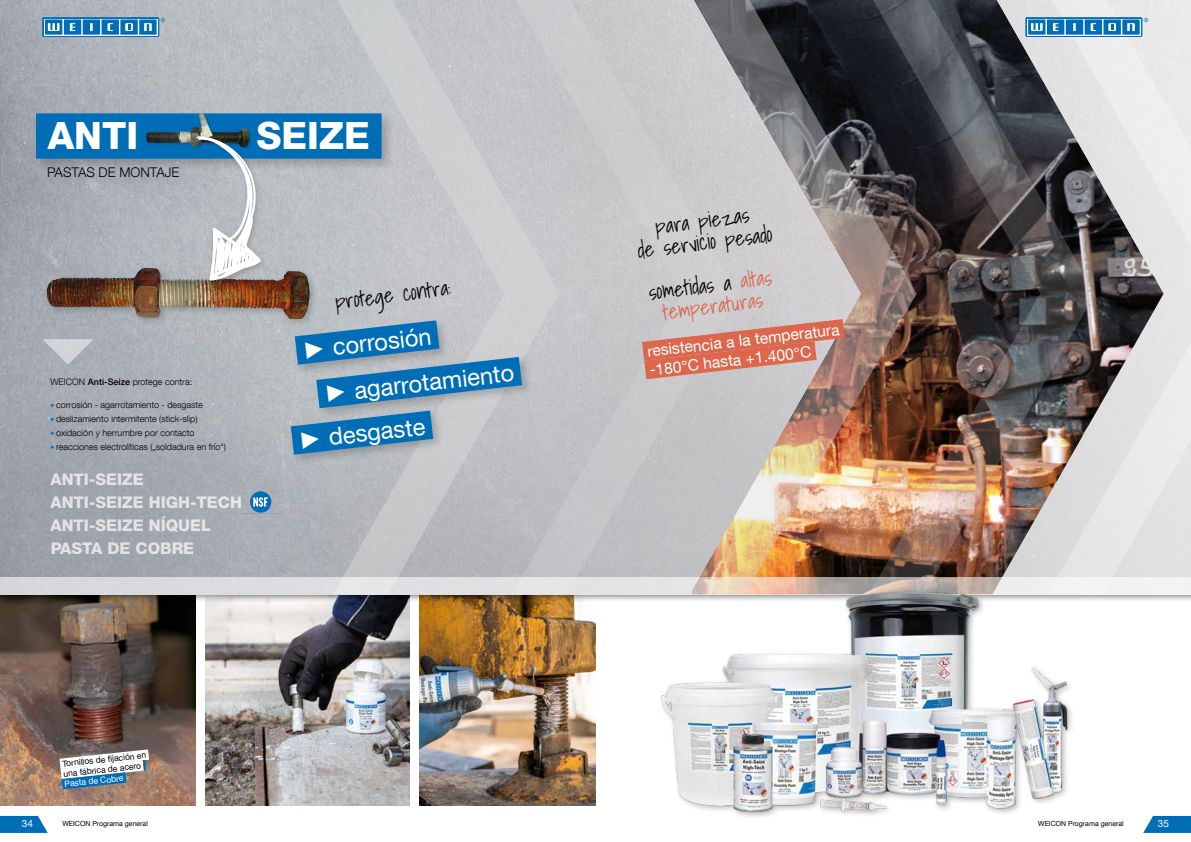
<style>
.page{position:relative;width:1191px;height:842px;background:#fff}
.page>*{position:absolute;margin:0;border:0;box-sizing:border-box;transform-origin:0 0}
.t1{font:800 37.5px "Helvetica Neue LT Com";color:#fff}
.t2{font:23.7px/46.1px "Helvetica Neue LT Com";color:#fff}
.t3{font:300 21px/21.5px "Shadows Into";color:#000;text-align:center}
.t4{font:300 21px/21.5px "Shadows Into";color:#dc674c;text-align:center}
.t5{font:800 16px/22.7px "Helvetica Neue LT Com";color:#fff}
.t6{font:15.6px/18.6px "Helvetica Neue LT Com";color:#fff}
.t7{font:300 13.4px "Helvetica Neue LT Com";color:#000}
.t8{font:10px "Helvetica Neue LT Com";color:#fff}
.t9{font:300 9px/14px "Helvetica Neue LT Com";color:#000}
.t10{font:8.5px/10.2px "Helvetica Neue LT Com";color:#000}
.t11{font:8.5px "Helvetica Neue LT Com";color:#fff}
.t12{font:7px "Helvetica Neue LT Com";color:#000}
.s1{font-weight:500}
.s2{font-family:"Arial";font-weight:400;font-size:5px;color:#006eb7}
.s3{font-family:"Arial"}
.s4{color:#000}
</style>
<div class="page">
<img style="left:0;top:602px;width:196px;height:204px">
<img style="left:206px;top:602px;width:204px;height:204px">
<img style="left:420px;top:602px;width:175px;height:204px">
<img style="left:0;top:0;width:331px;height:577px">
<svg style="left:331px;top:0;width:178px;height:577px;background:#c2c4c7"></svg>
<svg style="left:509px;top:0;width:179px;height:577px;background:#c5c6c9"></svg>
<svg style="left:43px;top:17px;width:122px;height:20px;background:#4594c8"></svg>
<div style="left:0;top:577px;width:1191px;height:17px;background:#dedfe1"></div>
<img style="left:688px;top:0;width:179px;height:588px">
<img style="left:867px;top:0;width:178px;height:588px">
<svg style="left:1045px;top:0;width:146px;height:594px;background:#bab8b9"></svg>
<svg style="left:1025px;top:17px;width:123px;height:20px;background:#4796ca"></svg>
<div style="left:658px;top:588px;width:416px;height:231px;background:#fff"></div>
<img style="left:660px;top:588px;width:411px;height:227px">
<svg style="left:0;top:816px;width:48px;height:17px"></svg>
<svg style="left:1143px;top:816px;width:48px;height:17px"></svg>
<div style="left:33px;top:110px;width:362px;height:80px;background:#000;opacity:.2"></div>
<div style="left:36px;top:113px;width:345px;height:46px;background:#006eb7"></div>
<svg style="left:42px;top:339px;width:52px;height:26px"></svg>
<div style="left:43px;top:264px;width:275px;height:64px;background:#000;opacity:.2"></div>
<img style="left:47px;top:268px;width:96px;height:40px">
<div style="left:145px;top:112px;width:108px;height:38px;background:#000;opacity:.2"></div>
<img style="left:157px;top:113px;width:45px;height:19px">
<div style="left:193px;top:133px;width:74px;height:154px;background:#000;opacity:.2"></div>
<svg style="left:196px;top:136px;width:65px;height:145px"></svg>
<svg style="left:49px;top:743px;width:111px;height:52px"></svg>
<div style="left:250px;top:491px;width:21px;height:22px;background:#006eb7;border-radius:50%"></div>
<svg style="left:253px;top:497px;width:15px;height:10px"></svg>
<svg style="left:261px;top:303px;width:291px;height:169px;background:#87a7be"></svg>
<svg style="left:622px;top:308px;width:242px;height:83px;background:#cb9d93"></svg>
<h1 class="t1" style="left:48px;top:114px;width:92px">ANTI</h1>
<h1 class="t1" style="left:256px;top:114px;width:115px">SEIZE</h1>
<h3 class="t7" style="left:47px;top:164px;width:134px">PASTAS DE MONTAJE</h3>
<p class="t9" style="left:50px;top:374px;width:143px">WEICON <span class="s1">Anti-Seize</span> protege contra:</p>
<p class="t9" style="left:50px;top:398px;width:177px"><span class="s2">►</span>corrosión - agarrotamiento - desgaste <span class="s2">►</span>deslizamiento intermitente (stick-slip) <span class="s2">►</span>oxidación y herrumbre por contacto <span class="s2">►</span>reacciones electrolíticas („soldadura en frío“)</p>
<h3 class="t5" style="left:50px;top:468px;width:193px">ANTI-SEIZE<br>ANTI-SEIZE HIGH-TECH</h3>
<h3 class="t5" style="left:50px;top:514px;width:162px">ANTI-SEIZE NÍQUEL<br>PASTA DE COBRE</h3>
<h3 class="t3" style="left:334px;top:291px;width:117px;rotate:-7deg">protege contra:</h3>
<h2 class="t2" style="left:316px;top:326px;width:192px;text-indent:-16px;rotate:-7deg"><span class="s3">►</span> corrosión<br><span class="s3">►</span> agarrotamiento</h2>
<h2 class="t2" style="left:296px;top:418px;width:128px;rotate:-7deg"><span class="s3">►</span> desgaste</h2>
<p class="t10" style="left:62px;top:758px;width:86px;rotate:-6deg">Tornillos de fi jación en una fábrica de acero</p>
<p class="t11" style="left:64px;top:779px;width:61px;rotate:-6deg">Pasta de Cobre</p>
<h3 class="t3" style="left:634px;top:218px;width:137px;rotate:-7deg">para piezas<br>de servicio pesado</h3>
<h3 class="t4" style="left:647px;top:281px;width:125px;rotate:-7deg"><span class="s4">sometidas a</span> altas temperaturas</h3>
<h3 class="t6" style="left:646px;top:342px;width:195px;rotate:-7deg">resistencia a la temperatura -180°C hasta +1.400°C</h3>
<p class="t8" style="left:22px;top:817px;width:13px">34</p>
<p class="t12" style="left:62px;top:819px;width:87px">WEICON Programa general</p>
<p class="t8" style="left:1157px;top:817px;width:13px">35</p>
<p class="t12" style="left:1038px;top:819px;width:87px">WEICON Programa general</p>
</div>
